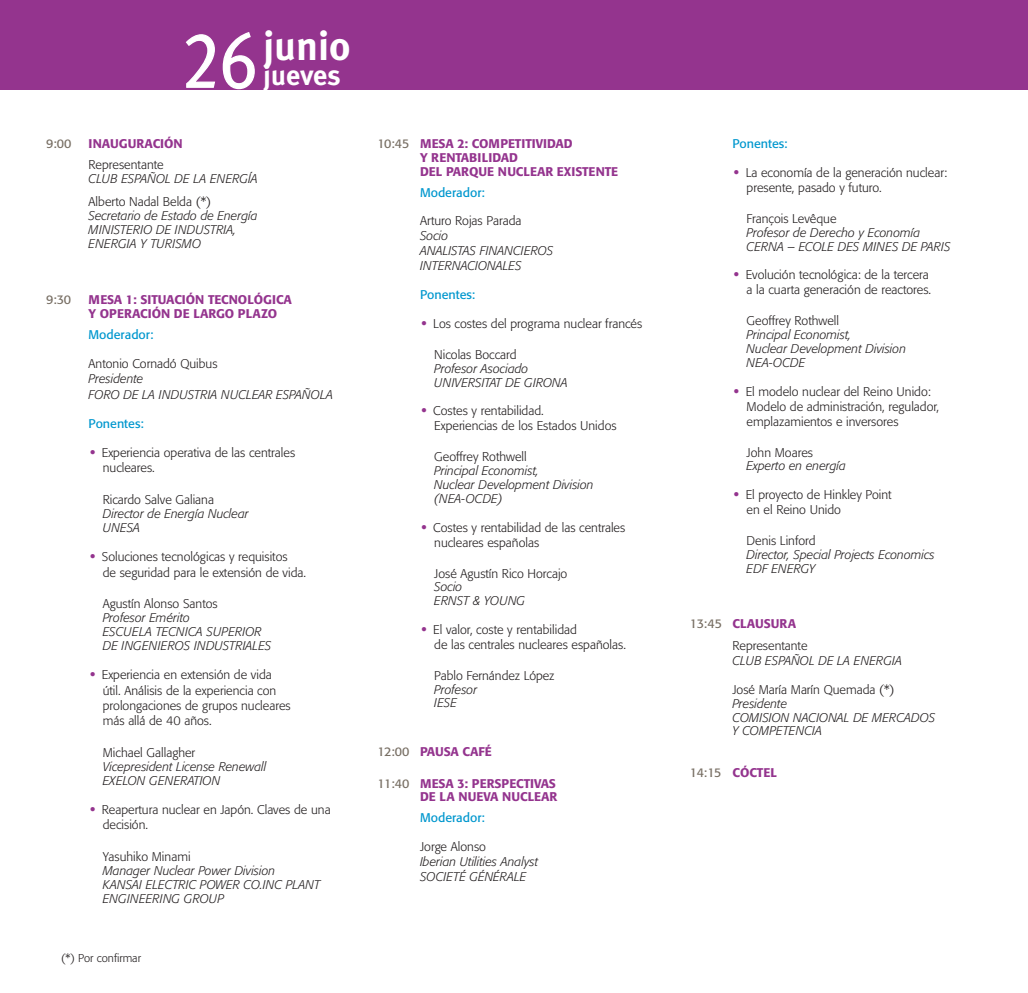
<style>
.page{position:relative;width:1028px;height:993px;background:#fff}
.page>*{position:absolute;margin:0;border:0;box-sizing:border-box;transform-origin:0 0}
.t1{font:700 40.5px "Meta Plus";color:#fff}
.t2{font:700 28.12px "Meta Plus";color:#fff}
.t3{font:300 12.5px/15px "Formata";color:#231f20}
.t4{font:italic 300 12.5px/13.8px "Formata";color:#231f20}
.t5{font:500 12.5px/13.8px "Formata";color:#94348e}
.t6{font:12.5px "Formata";color:#0097ce}
.t7{font:12.5px "Formata";letter-spacing:-.01em;color:#776e63}
.t8{font:300 11.25px "Formata";color:#231f20}
.s1{font-family:"Meta Plus Normal Caps";font-weight:400;font-size:78.75px}
.s2{font-weight:700;font-size:13.75px;color:#94348e}
.s3{font-weight:400;color:#776e63}
.s4{font-weight:500;color:#94348e}
</style>
<div class="page">
<div style="left:0;top:0;width:1028px;height:89px;background:#94348e"></div>
<svg style="left:185px;top:34px;width:30px;height:54px"></svg>
<svg style="left:222px;top:32px;width:33px;height:58px"></svg>
<h1 class="t1" style="left:183px;top:23px;width:169px"><span class="s1">26</span> junio</h1>
<h2 class="t2" style="left:263px;top:59px;width:79px">jueves</h2>
<p class="t7" style="left:46px;top:136px;width:27px">9:00</p>
<p class="t5" style="left:89px;top:137px;width:96px">INAUGURACIÓN</p>
<p class="t3" style="left:89px;top:157px;width:77px">Representante</p>
<p class="t4" style="left:89px;top:172px;width:171px">CLUB ESPAÑOL DE LA ENERGÍA</p>
<p class="t3" style="left:89px;top:194px;width:124px">Alberto Nadal Belda (*)</p>
<p class="t4" style="left:89px;top:208px;width:170px">Secretario de Estado de Energía<br>MINISTERIO DE INDUSTRIA,<br>ENERGIA Y TURISMO</p>
<p class="t7" style="left:46px;top:292px;width:27px">9:30</p>
<p class="t5" style="left:89px;top:292px;width:205px">MESA 1: SITUACIÓN TECNOLÓGICA<br>Y OPERACIÓN DE LARGO PLAZO</p>
<p class="t6" style="left:89px;top:327px;width:66px">Moderador:</p>
<p class="t3" style="left:89px;top:356px;width:130px">Antonio Cornadó Quibus</p>
<p class="t4" style="left:89px;top:371px;width:246px;line-height:15.2px">Presidente<br>FORO DE LA INDUSTRIA NUCLEAR ESPAÑOLA</p>
<p class="t6" style="left:89px;top:416px;width:57px">Ponentes:</p>
<p class="t3" style="left:103px;top:445px;width:194px;text-indent:-12px"><span class="s2">•</span> Experiencia operativa de las centrales nucleares.</p>
<p class="t3" style="left:103px;top:492px;width:113px">Ricardo Salve Galiana</p>
<p class="t4" style="left:103px;top:506px;width:147px">Director de Energía Nuclear<br>UNESA</p>
<p class="t3" style="left:103px;top:549px;width:205px;text-indent:-12px"><span class="s2">•</span> Soluciones tecnológicas y requisitos<br>de seguridad para le extensión de vida.</p>
<p class="t3" style="left:103px;top:596px;width:116px">Agustín Alonso Santos</p>
<p class="t4" style="left:103px;top:610px;width:170px">Profesor Emérito<br>ESCUELA TECNICA SUPERIOR<br>DE INGENIEROS INDUSTRIALES</p>
<p class="t3" style="left:103px;top:667px;width:189px;text-indent:-12px"><span class="s2">•</span> Experiencia en extensión de vida útil. Análisis de la experiencia con prolongaciones de grupos nucleares más allá de 40 años.</p>
<p class="t3" style="left:103px;top:744px;width:94px">Michael Gallagher</p>
<p class="t4" style="left:103px;top:759px;width:165px">Vicepresident License Renewall<br>EXELON GENERATION</p>
<p class="t3" style="left:103px;top:801px;width:229px;text-indent:-12px"><span class="s2">•</span> Reapertura nuclear en Japón. Claves de una decisión.</p>
<p class="t3" style="left:103px;top:848px;width:89px">Yasuhiko Minami</p>
<p class="t4" style="left:103px;top:863px;width:219px">Manager Nuclear Power Division<br>KANSAI ELECTRIC POWER CO.INC PLANT<br>ENGINEERING GROUP</p>
<p class="t8" style="left:61px;top:951px;width:81px">(*) Por confirmar</p>
<p class="t5" style="left:420px;top:137px;width:200px;text-indent:-43px"><span class="s3">10:45</span> MESA 2: COMPETITIVIDAD<br>Y RENTABILIDAD<br>DEL PARQUE NUCLEAR EXISTENTE</p>
<p class="t6" style="left:420px;top:184px;width:66px">Moderador:</p>
<p class="t3" style="left:420px;top:213px;width:103px">Arturo Rojas Parada</p>
<p class="t4" style="left:420px;top:228px;width:135px;line-height:15px">Socio<br>ANALISTAS FINANCIEROS<br>INTERNACIONALES</p>
<p class="t6" style="left:420px;top:287px;width:57px">Ponentes:</p>
<p class="t3" style="left:422px;top:316px;width:222px"><span class="s2">•</span> Los costes del programa nuclear francés</p>
<p class="t3" style="left:434px;top:347px;width:84px">Nicolas Boccard</p>
<p class="t4" style="left:434px;top:361px;width:135px">Profesor Asociado<br>UNIVERSITAT DE GIRONA</p>
<p class="t3" style="left:434px;top:403px;width:184px;text-indent:-12px"><span class="s2">•</span> Costes y rentabilidad.<br>Experiencias de los Estados Unidos</p>
<p class="t3" style="left:434px;top:449px;width:94px">Geoffrey Rothwell</p>
<p class="t4" style="left:434px;top:464px;width:161px">Principal Economist,<br>Nuclear Development Division (NEA-OCDE)</p>
<p class="t3" style="left:434px;top:519px;width:193px;text-indent:-12px"><span class="s2">•</span> Costes y rentabilidad de las centrales nucleares españolas</p>
<p class="t3" style="left:434px;top:565px;width:135px">José Agustín Rico Horcajo</p>
<p class="t4" style="left:434px;top:580px;width:92px">Socio<br>ERNST &amp; YOUNG</p>
<p class="t3" style="left:434px;top:622px;width:193px;text-indent:-12px"><span class="s2">•</span> El valor, coste y rentabilidad<br>de las centrales nucleares españolas.</p>
<p class="t3" style="left:434px;top:668px;width:122px">Pablo Fernández López</p>
<p class="t4" style="left:434px;top:682px;width:44px">Profesor<br>IESE</p>
<p class="t7" style="left:377px;top:743px;width:59px">12:00 <span class="s4">PAUSA</span></p>
<p class="t5" style="left:462px;top:744px;width:31px">CAFÉ</p>
<p class="t5" style="left:377px;top:776px;width:181px;text-align:right"><span class="s3">11:40</span> MESA 3: PERSPECTIVAS<br>DE LA NUEVA NUCLEAR</p>
<p class="t6" style="left:420px;top:809px;width:66px">Moderador:</p>
<p class="t3" style="left:420px;top:838px;width:67px">Jorge Alonso</p>
<p class="t4" style="left:420px;top:853px;width:119px;line-height:15px">Iberian Utilities Analyst<br>SOCIETÉ GÉNÉRALE</p>
<p class="t6" style="left:732px;top:136px;width:57px">Ponentes:</p>
<p class="t3" style="left:746px;top:165px;width:202px;text-indent:-12px"><span class="s2">•</span> La economía de la generación nuclear: presente, pasado y futuro.</p>
<p class="t3" style="left:746px;top:211px;width:91px">François Levêque</p>
<p class="t4" style="left:746px;top:225px;width:205px">Profesor de Derecho y Economía<br>CERNA – ECOLE DES MINES DE PARIS</p>
<p class="t3" style="left:734px;top:267px;width:198px;text-align:right"><span class="s2">•</span> Evolución tecnológica: de la tercera a la cuarta generación de reactores.</p>
<p class="t3" style="left:746px;top:313px;width:94px">Geoffrey Rothwell</p>
<p class="t4" style="left:746px;top:328px;width:161px">Principal Economist,<br>Nuclear Development Division<br>NEA-OCDE</p>
<p class="t3" style="left:746px;top:383px;width:194px;text-indent:-12px"><span class="s2">•</span> El modelo nuclear del Reino Unido:<br>Modelo de administración, regulador, emplazamientos e inversores</p>
<p class="t3" style="left:746px;top:444px;width:68px">John Moares</p>
<p class="t4" style="left:746px;top:459px;width:101px">Experto en energía</p>
<p class="t3" style="left:746px;top:487px;width:146px;text-indent:-12px"><span class="s2">•</span> El proyecto de Hinkley Point en el Reino Unido</p>
<p class="t3" style="left:746px;top:533px;width:71px">Denis Linford</p>
<p class="t4" style="left:746px;top:547px;width:190px">Director, Special Projects Economics<br>EDF ENERGY</p>
<p class="t3" style="left:732px;top:612px;width:77px;line-height:22.1px;text-indent:-43px"><span class="s3">13:45</span> <span class="s4">CLAUSURA<br></span>Representante</p>
<p class="t4" style="left:732px;top:654px;width:171px">CLUB ESPAÑOL DE LA ENERGIA</p>
<p class="t3" style="left:732px;top:682px;width:164px">José María Marín Quemada (*)</p>
<p class="t4" style="left:732px;top:696px;width:204px">Presidente<br>COMISION NACIONAL DE MERCADOS<br>Y COMPETENCIA</p>
<p class="t5" style="left:690px;top:765px;width:59px"><span class="s3">14:15</span> CÓCTEL</p>
</div>
